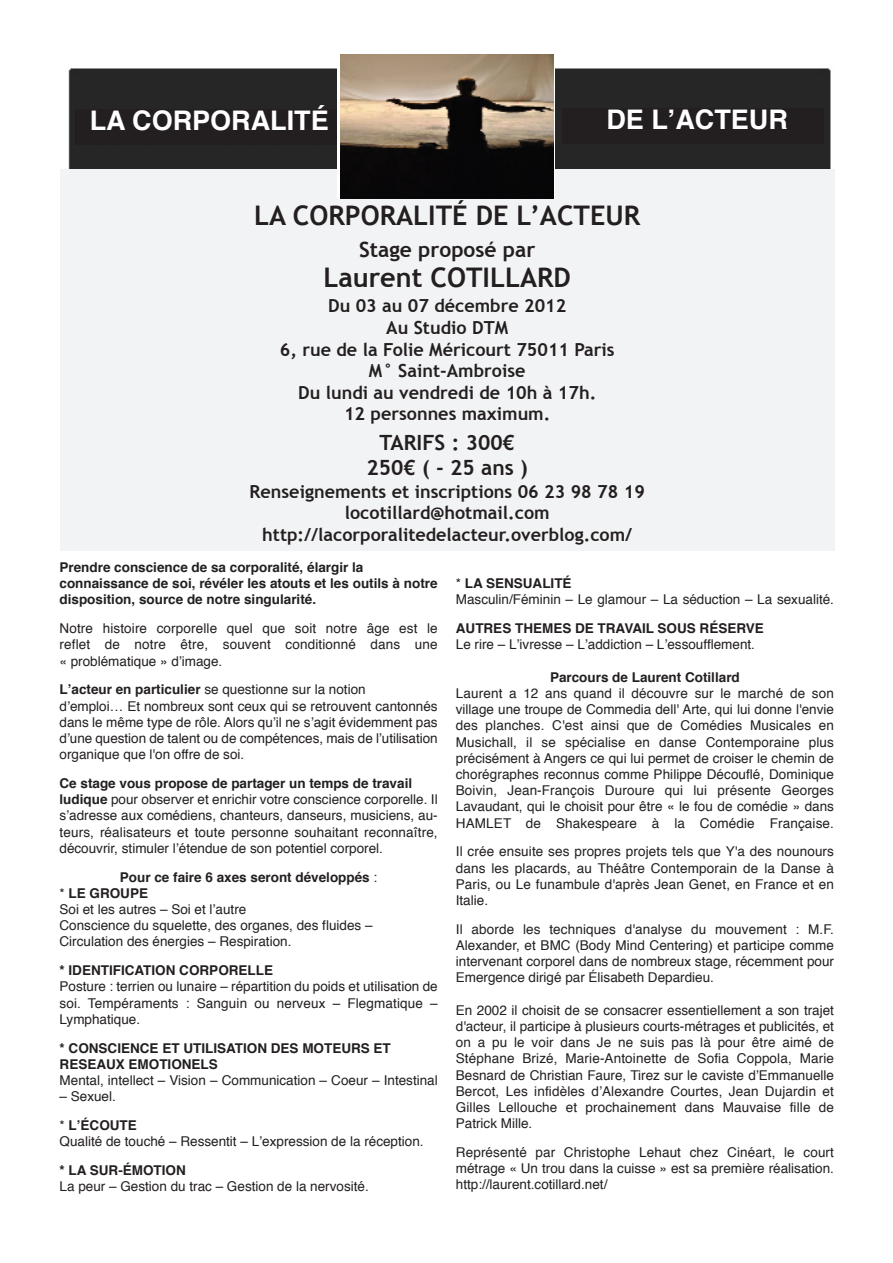
<style>
.page{position:relative;width:893px;height:1263px;background:#fff}
.page>*{position:absolute;margin:0;border:0;box-sizing:border-box;transform-origin:0 0}
.t1{font:700 27px "Trebuchet MS";color:#231f20}
.t2{font:700 27px "Helvetica";color:#fff}
.t3{font:700 21px/25.2px "Trebuchet MS";color:#231f20;text-align:center}
.t4{font:700 18px/21.6px "Trebuchet MS";color:#231f20;text-align:center}
.t5{font:13.5px/16.2px "Helvetica";color:#231f20;text-align:justify}
.t6{font:700 13.5px/16.2px "Helvetica";color:#231f20}
.s1{font-weight:700}
</style>
<div class="page">
<img style="left:60px;top:68px;width:775px;height:462px">
<div style="left:60px;top:170px;width:774px;height:381px;background:#f2f3f4"></div>
<img style="left:340px;top:54px;width:214px;height:144px">
<div style="left:75px;top:110px;width:261px;height:35px;background:#231f20"></div>
<div style="left:563px;top:108px;width:261px;height:36px;background:#231f20"></div>
<h1 class="t2" style="left:90px;top:109px;width:241px">LA CORPORALITÉ</h1>
<h1 class="t2" style="left:606px;top:108px;width:183px">DE L’ACTEUR</h1>
<h1 class="t1" style="left:254px;top:200px;width:388px">LA CORPORALITÉ DE L’ACTEUR</h1>
<h2 class="t3" style="left:359px;top:237px;width:178px">Stage proposé par</h2>
<h1 class="t1" style="left:324px;top:261px;width:249px">Laurent COTILLARD</h1>
<h3 class="t4" style="left:280px;top:295px;width:336px">Du 03 au 07 décembre 2012<br>Au Studio DTM<br>6, rue de la Folie Méricourt 75011 Paris<br>M° Saint-Ambroise<br>Du lundi au vendredi de 10h à 17h.<br>12 personnes maximum.</h3>
<h2 class="t3" style="left:367px;top:429px;width:163px">TARIFS : 300€<br>250€ ( - 25 ans )</h2>
<h3 class="t4" style="left:250px;top:481px;width:397px">Renseignements et inscriptions 06 23 98 78 19 locotillard@hotmail.com http://lacorporalitedelacteur.overblog.com/</h3>
<h2 class="t3" style="left:348px;top:238px;width:202px">STAGE PROPOSÉ PAR</h2>
<h3 class="t4" style="left:333px;top:299px;width:229px">DU 8 AU 12 OCTOBRE 2012</h3>
<p class="t6" style="left:60px;top:560px;width:380px">Prendre conscience de sa corporalité, élargir la connaissance de soi, révéler les atouts et les outils à notre disposition, source de notre singularité.</p>
<p class="t5" style="left:60px;top:621px;width:380px">Notre histoire corporelle quel que soit notre âge est le reflet de notre être, souvent conditionné dans une « problématique » d’image.</p>
<p class="t5" style="left:60px;top:683px;width:380px;text-align:left"><span class="s1">L’acteur en particulier</span> se questionne sur la notion<br>d’emploi… Et nombreux sont ceux qui se retrouvent cantonnés dans le même type de rôle. Alors qu’il ne s’agit évidemment pas d’une question de talent ou de compétences, mais de l’utilisation organique que l'on offre de soi.</p>
<p class="t5" style="left:60px;top:776px;width:380px;text-align:left"><span class="s1">Ce stage vous propose de partager un temps de travail ludique</span> pour observer et enrichir votre conscience corporelle. Il s’adresse aux comédiens, chanteurs, danseurs, musiciens, au&shy;teurs, réalisateurs et toute personne souhaitant reconnaître, découvrir, stimuler l’étendue de son potentiel corporel.</p>
<p class="t5" style="left:60px;top:870px;width:319px;text-align:left;text-indent:60px"><span class="s1">Pour ce faire 6 axes seront développés</span> : * <span class="s1">LE GROUPE<br></span>Soi et les autres – Soi et l’autre<br>Conscience du squelette, des organes, des fluides – Circulation des énergies – Respiration.</p>
<p class="t6" style="left:60px;top:963px;width:215px">* IDENTIFICATION CORPORELLE</p>
<p class="t5" style="left:60px;top:980px;width:380px">Posture : terrien ou lunaire – répartition du poids et utilisation de soi. Tempéraments : Sanguin ou nerveux – Flegmatique – Lymphatique.</p>
<p class="t6" style="left:60px;top:1041px;width:333px">* CONSCIENCE ET UTILISATION DES MOTEURS ET<br>RESEAUX EMOTIONELS</p>
<p class="t5" style="left:60px;top:1073px;width:380px">Mental, intellect – Vision – Communication – Coeur – Intestinal</p>
<p class="t5" style="left:60px;top:1083px;width:79px;line-height:28.8px">– Sexuel.<br>* <span class="s1">L’ÉCOUTE</span></p>
<p class="t5" style="left:60px;top:1134px;width:365px">Qualité de touché – Ressentit – L’expression de la réception.</p>
<p class="t6" style="left:60px;top:1163px;width:128px">* LA SUR-ÉMOTION</p>
<p class="t5" style="left:60px;top:1179px;width:311px">La peur – Gestion du trac – Gestion de la nervosité.</p>
<p class="t5" style="left:456px;top:576px;width:380px">* <span class="s1">LA SENSUALITÉ<br></span>Masculin/Féminin – Le glamour – La séduction – La sexualité.</p>
<p class="t6" style="left:456px;top:621px;width:310px">AUTRES THEMES DE TRAVAIL SOUS RÉSERVE</p>
<p class="t5" style="left:456px;top:638px;width:301px">Le rire – L’ivresse – L’addiction – L’essoufflement.</p>
<p class="t6" style="left:550px;top:670px;width:191px">Parcours de Laurent Cotillard</p>
<p class="t5" style="left:456px;top:686px;width:380px">Laurent a 12 ans quand il découvre sur le marché de son village une troupe de Commedia dell' Arte, qui lui donne l'envie des planches. C'est ainsi que de Comédies Musicales en Musichall, il se spécialise en danse Contemporaine plus précisément à Angers ce qui lui permet de croiser le chemin de chorégraphes reconnus comme Philippe Découflé, Dominique Boivin, Jean-François Duroure qui lui présente Georges Lavaudant, qui le choisit pour être « le fou de comédie » dans HAMLET de Shakespeare à la Comédie Française.</p>
<p class="t5" style="left:456px;top:845px;width:380px">Il crée ensuite ses propres projets tels que Y'a des nounours dans les placards, au Théâtre Contemporain de la Danse à Paris, ou Le funambule d'après Jean Genet, en France et en Italie.</p>
<p class="t5" style="left:456px;top:922px;width:380px">Il aborde les techniques d'analyse du mouvement : M.F.<br>Alexander, et BMC (Body Mind Centering) et participe comme intervenant corporel dans de nombreux stage, récemment pour Emergence dirigé par Élisabeth Depardieu.</p>
<p class="t5" style="left:456px;top:1003px;width:380px">En 2002 il choisit de se consacrer essentiellement a son trajet d'acteur, il participe à plusieurs courts-métrages et publicités, et on a pu le voir dans Je ne suis pas là pour être aimé de Stéphane Brizé, Marie-Antoinette de Sofia Coppola, Marie Besnard de Christian Faure, Tirez sur le caviste d’Emmanuelle Bercot, Les infidèles d’Alexandre Courtes, Jean Dujardin et Gilles Lellouche et prochainement dans Mauvaise fille de Patrick Mille.</p>
<p class="t5" style="left:456px;top:1145px;width:380px">Représenté par Christophe Lehaut chez Cinéart, le court métrage « Un trou dans la cuisse » est sa première réalisation. http://laurent.cotillard.net/</p>
</div>
